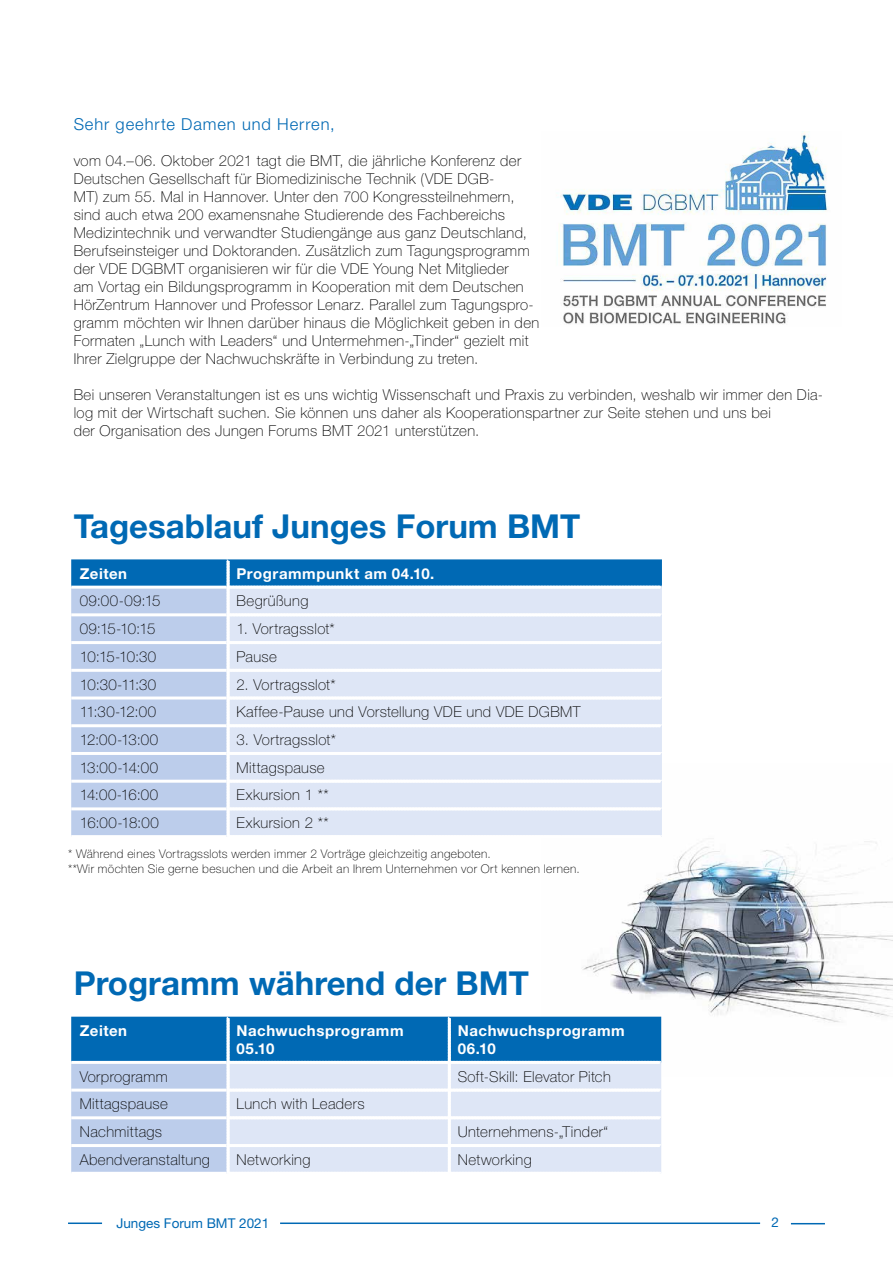
<style>
.page{position:relative;width:893px;height:1263px;background:#fff}
.page>*{position:absolute;margin:0;border:0;box-sizing:border-box;transform-origin:0 0}
.t1{font:700 33px "Helvetica Neue LT Std";color:#0069b4}
.t2{font:300 16.5px "Helvetica Neue LT Std";letter-spacing:.055em;color:#0069b4}
.t3{font:100 15px/18px "Helvetica Neue LT Std";letter-spacing:.025em;color:#000}
.t4{font:700 15px/18px "Helvetica Neue LT Std";letter-spacing:.035em;color:#fff}
.t5{font:13.5px "Helvetica Neue LT Std";color:#0069b4}
.t6{font:100 12px/15px "Helvetica Neue LT Std";letter-spacing:.035em;color:#000}
</style>
<div class="page">
<img style="left:582px;top:841px;width:311px;height:181px">
<hr style="left:280px;top:1222px;width:480px;height:2px;background:#0069b4">
<hr style="left:68px;top:1222px;width:34px;height:2px;background:#0069b4">
<hr style="left:791px;top:1223px;width:34px;height:1px;background:#0069b4">
<svg style="left:71px;top:559px;width:591px;height:278px;background:#c4d7ee"></svg>
<hr style="left:71px;top:613px;width:156px;height:3px;background:#fff">
<hr style="left:71px;top:641px;width:156px;height:3px;background:#fff">
<hr style="left:71px;top:669px;width:156px;height:3px;background:#fff">
<hr style="left:71px;top:696px;width:156px;height:3px;background:#fff">
<hr style="left:71px;top:724px;width:156px;height:3px;background:#fff">
<hr style="left:71px;top:752px;width:156px;height:3px;background:#fff">
<hr style="left:71px;top:780px;width:156px;height:3px;background:#fff">
<hr style="left:71px;top:807px;width:156px;height:3px;background:#fff">
<hr style="left:71px;top:835px;width:156px;height:3px;background:#fff">
<svg style="left:71px;top:1016px;width:591px;height:156px;background:#9bc0e2"></svg>
<hr style="left:71px;top:1088px;width:156px;height:3px;background:#fff">
<hr style="left:71px;top:1116px;width:156px;height:3px;background:#fff">
<hr style="left:71px;top:1144px;width:156px;height:3px;background:#fff">
<img style="left:557px;top:132px;width:270px;height:192px">
<p class="t2" style="left:74px;top:114px;width:263px">Sehr geehrte Damen und Herren,</p>
<p class="t3" style="left:74px;top:152px;width:467px">vom 04.–06. Oktober 2021 tagt die BMT, die jährliche Konferenz der Deutschen Gesellschaft für Biomedizinische Technik (VDE DGB-<br>MT) zum 55. Mal in Hannover. Unter den 700 Kongressteilnehmern, sind auch etwa 200 examensnahe Studierende des Fachbereichs Medizintechnik und verwandter Studiengänge aus ganz Deutschland, Berufseinsteiger und Doktoranden. Zusätzlich zum Tagungsprogramm der VDE DGBMT organisieren wir für die VDE Young Net Mitglieder<br>am Vortag ein Bildungsprogramm in Kooperation mit dem Deutschen HörZentrum Hannover und Professor Lenarz. Parallel zum Tagungspro&shy;gramm möchten wir Ihnen darüber hinaus die Möglichkeit geben in den Formaten „Lunch with Leaders“ und Untermehmen-„Tinder“ gezielt mit Ihrer Zielgruppe der Nachwuchskräfte in Verbindung zu treten.</p>
<p class="t3" style="left:74px;top:386px;width:751px">Bei unseren Veranstaltungen ist es uns wichtig Wissenschaft und Praxis zu verbinden, weshalb wir immer den Dia&shy;log mit der Wirtschaft suchen. Sie können uns daher als Kooperationspartner zur Seite stehen und uns bei<br>der Organisation des Jungen Forums BMT 2021 unterstützen.</p>
<h1 class="t1" style="left:74px;top:506px;width:508px">Tagesablauf Junges Forum BMT</h1>
<p class="t4" style="left:80px;top:564px;width:49px">Zeiten</p>
<p class="t4" style="left:237px;top:564px;width:199px">Programmpunkt am 04.10.</p>
<p class="t3" style="left:80px;top:592px;width:82px">09:00-09:15</p>
<p class="t3" style="left:237px;top:592px;width:73px">Begrüßung</p>
<p class="t3" style="left:80px;top:620px;width:77px">09:15-10:15</p>
<p class="t3" style="left:237px;top:620px;width:100px">1. Vortragsslot*</p>
<p class="t3" style="left:80px;top:647px;width:78px">10:15-10:30</p>
<p class="t3" style="left:237px;top:647px;width:42px">Pause</p>
<p class="t3" style="left:80px;top:675px;width:78px">10:30-11:30</p>
<p class="t3" style="left:237px;top:675px;width:101px">2. Vortragsslot*</p>
<p class="t3" style="left:80px;top:703px;width:78px">11:30-12:00</p>
<p class="t3" style="left:237px;top:703px;width:346px">Kaffee-Pause und Vorstellung VDE und VDE DGBMT</p>
<p class="t3" style="left:80px;top:731px;width:80px">12:00-13:00</p>
<p class="t3" style="left:237px;top:731px;width:101px">3. Vortragsslot*</p>
<p class="t3" style="left:80px;top:758px;width:80px">13:00-14:00</p>
<p class="t3" style="left:237px;top:758px;width:90px">Mittagspause</p>
<p class="t3" style="left:80px;top:786px;width:80px">14:00-16:00</p>
<p class="t3" style="left:237px;top:786px;width:94px">Exkursion 1 **</p>
<p class="t3" style="left:80px;top:814px;width:80px">16:00-18:00</p>
<p class="t3" style="left:237px;top:814px;width:94px">Exkursion 2 **</p>
<p class="t6" style="left:68px;top:846px;width:513px">* Während eines Vortragsslots werden immer 2 Vorträge gleichzeitig angeboten.<br>**Wir möchten Sie gerne besuchen und die Arbeit an Ihrem Unternehmen vor Ort kennen lernen.</p>
<h1 class="t1" style="left:74px;top:963px;width:457px">Programm während der BMT</h1>
<p class="t4" style="left:80px;top:1021px;width:49px">Zeiten</p>
<p class="t4" style="left:237px;top:1021px;width:169px">Nachwuchsprogramm<br>05.10</p>
<p class="t4" style="left:458px;top:1021px;width:169px">Nachwuchsprogramm<br>06.10</p>
<p class="t3" style="left:80px;top:1067px;width:90px">Vorprogramm</p>
<p class="t3" style="left:458px;top:1067px;width:155px">Soft-Skill: Elevator Pitch</p>
<p class="t3" style="left:80px;top:1095px;width:90px">Mittagspause</p>
<p class="t3" style="left:237px;top:1095px;width:130px">Lunch with Leaders</p>
<p class="t3" style="left:80px;top:1123px;width:84px">Nachmittags</p>
<p class="t3" style="left:458px;top:1123px;width:152px">Unternehmens-„Tinder“</p>
<p class="t3" style="left:80px;top:1150px;width:132px">Abendveranstaltung</p>
<p class="t3" style="left:237px;top:1150px;width:75px">Networking</p>
<p class="t3" style="left:458px;top:1150px;width:75px">Networking</p>
<p class="t5" style="left:116px;top:1215px;width:154px">Junges Forum BMT 2021</p>
<p class="t5" style="left:771px;top:1214px;width:9px">2</p>
</div>
